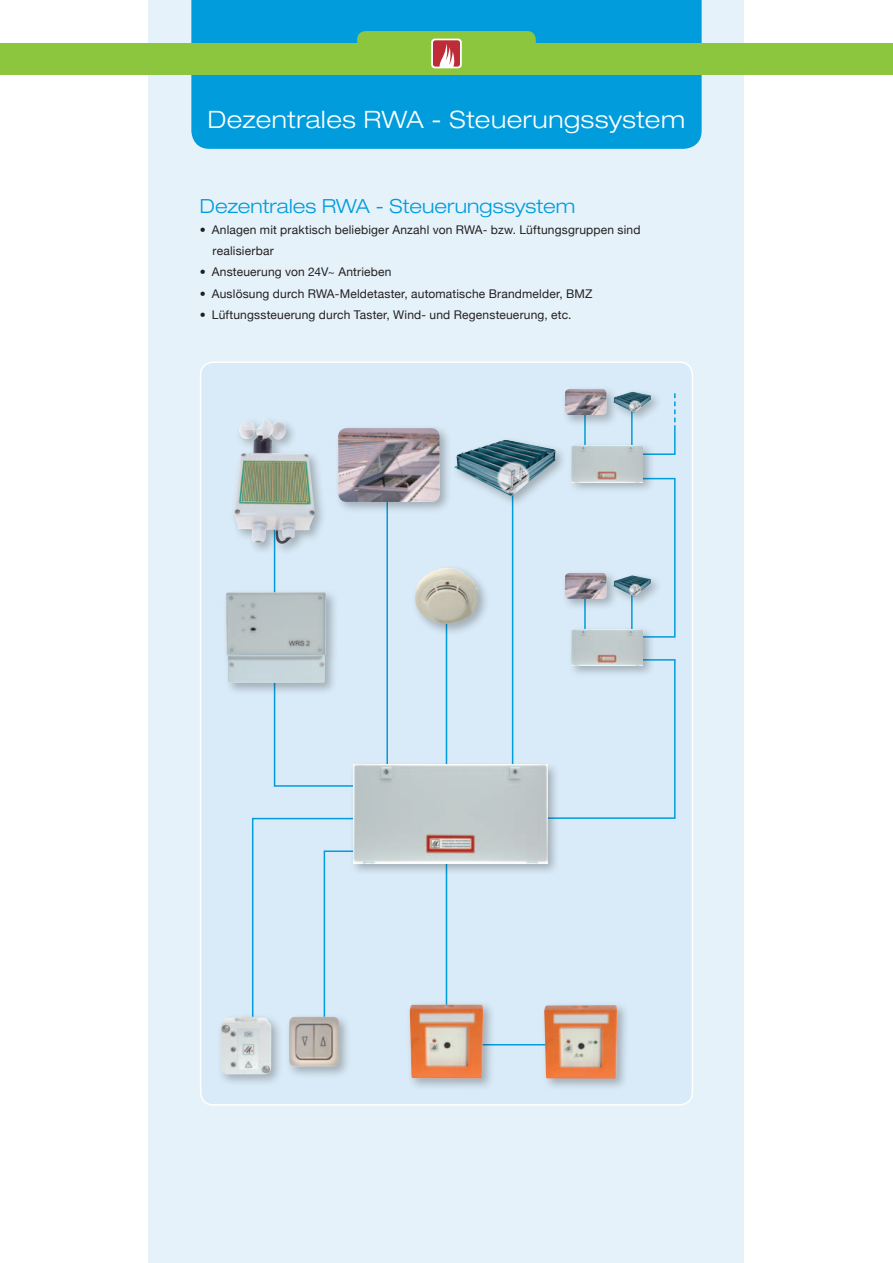
<style>
.page{position:relative;width:893px;height:1263px;background:#fff}
.page>*{position:absolute;margin:0;border:0;box-sizing:border-box;transform-origin:0 0}
.t1{font:300 expanded 24px "Helvetica Neue";letter-spacing:.025em;color:#fff}
.t2{font:300 expanded 19.5px "Helvetica Neue";letter-spacing:.005em;color:#019cdc}
.t3{font:12px/21.3px "Helvetica Neue";letter-spacing:.015em;color:#231f20}
</style>
<div class="page">
<div style="left:149px;top:0;width:595px;height:1263px;background:#e6f2fa"></div>
<div style="left:191px;top:0;width:511px;height:149px;background:#019cdc"></div>
<div style="left:0;top:43px;width:893px;height:32px;background:#8bc63e"></div>
<svg style="left:357px;top:31px;width:179px;height:37px"></svg>
<div style="left:201px;top:362px;width:491px;height:743px;background:#d9ebf8;border-radius:13px"></div>
<hr style="left:446px;top:609px;width:1px;height:171px;background:#019cdc">
<hr style="left:446px;top:850px;width:1px;height:179px;background:#019cdc">
<svg style="left:252px;top:817px;width:97px;height:196px"></svg>
<svg style="left:560px;top:659px;width:116px;height:160px"></svg>
<hr style="left:512px;top:486px;width:1px;height:285px;background:#019cdc">
<hr style="left:386px;top:489px;width:2px;height:282px;background:#019cdc">
<svg style="left:273px;top:695px;width:76px;height:92px"></svg>
<hr style="left:274px;top:517px;width:1px;height:102px;background:#019cdc">
<hr style="left:473px;top:1044px;width:89px;height:1px;background:#019cdc">
<div style="left:349px;top:761px;width:211px;height:115px;background:#231f20;opacity:.3"></div>
<img style="left:353px;top:765px;width:195px;height:98px">
<div style="left:406px;top:1000px;width:89px;height:91px;background:#231f20;opacity:.3"></div>
<img style="left:410px;top:1004px;width:73px;height:74px">
<div style="left:540px;top:1001px;width:90px;height:90px;background:#231f20;opacity:.3"></div>
<img style="left:544px;top:1005px;width:73px;height:74px">
<div style="left:217px;top:1012px;width:67px;height:75px;background:#231f20;opacity:.3"></div>
<img style="left:221px;top:1016px;width:50px;height:59px">
<div style="left:285px;top:1013px;width:67px;height:66px;background:#231f20;opacity:.3"></div>
<img style="left:289px;top:1017px;width:50px;height:49px">
<div style="left:222px;top:588px;width:116px;height:107px;background:#231f20;opacity:.3"></div>
<img style="left:226px;top:592px;width:100px;height:91px">
<div style="left:230px;top:416px;width:97px;height:139px;background:#231f20;opacity:.3"></div>
<img style="left:234px;top:419px;width:81px;height:125px">
<div style="left:411px;top:564px;width:80px;height:72px;background:#231f20;opacity:.3"></div>
<img style="left:415px;top:568px;width:63px;height:56px">
<div style="left:451px;top:436px;width:117px;height:72px;background:#231f20;opacity:.3"></div>
<img style="left:454px;top:440px;width:102px;height:56px">
<div style="left:334px;top:424px;width:118px;height:90px;background:#231f20;opacity:.3"></div>
<img style="left:338px;top:428px;width:102px;height:74px">
<hr style="left:584px;top:589px;width:2px;height:66px;background:#019cdc">
<hr style="left:584px;top:404px;width:2px;height:67px;background:#019cdc">
<img style="left:619px;top:577px;width:7px;height:20px">
<img style="left:619px;top:392px;width:22px;height:21px">
<div style="left:561px;top:569px;width:58px;height:42px;background:#231f20;opacity:.3"></div>
<img style="left:565px;top:573px;width:41px;height:26px">
<div style="left:561px;top:385px;width:58px;height:42px;background:#231f20;opacity:.3"></div>
<img style="left:565px;top:389px;width:41px;height:26px">
<svg style="left:626px;top:477px;width:50px;height:161px"></svg>
<svg style="left:626px;top:393px;width:50px;height:62px"></svg>
<div style="left:567px;top:626px;width:89px;height:52px;background:#231f20;opacity:.3"></div>
<img style="left:572px;top:630px;width:71px;height:36px">
<div style="left:567px;top:442px;width:89px;height:53px;background:#231f20;opacity:.3"></div>
<img style="left:572px;top:446px;width:71px;height:36px">
<h1 class="t1" style="left:208px;top:105px;width:479px">Dezentrales RWA - Steuerungssystem</h1>
<h2 class="t2" style="left:200px;top:194px;width:377px">Dezentrales RWA - Steuerungssystem</h2>
<p class="t3" style="left:213px;top:219px;width:429px;text-indent:-13px">• Anlagen mit praktisch beliebiger Anzahl von RWA- bzw. Lüftungsgruppen sind realisierbar</p>
<p class="t3" style="left:200px;top:261px;width:193px">• Ansteuerung von 24V~ Antrieben</p>
<p class="t3" style="left:200px;top:283px;width:394px">• Auslösung durch RWA-Meldetaster, automatische Brandmelder, BMZ</p>
<p class="t3" style="left:200px;top:304px;width:373px">• Lüftungssteuerung durch Taster, Wind- und Regensteuerung, etc.</p>
</div>
